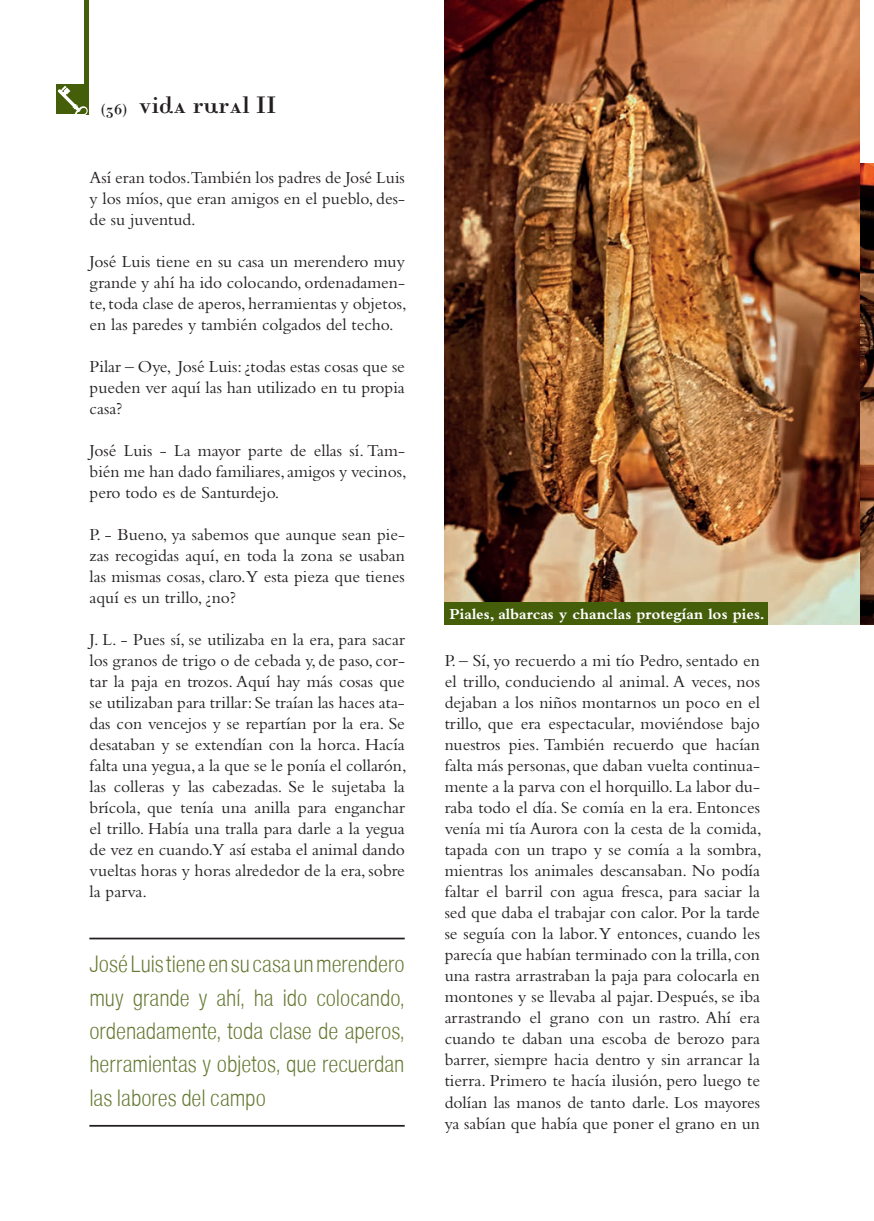
<style>
.page{position:relative;width:874px;height:1221px;background:#fff}
.page>*{position:absolute;margin:0;border:0;box-sizing:border-box;transform-origin:0 0}
.t1{font:24.5px/33.2px "Nimbus San D Ligh Cond";letter-spacing:-.005em;color:#637831;text-align:justify}
.t2{font:24.5px "Katrina";color:#231f20}
.t3{font:17.5px/21px "Bembo";color:#231f20;text-align:justify}
.t4{font:700 15.75px "Bembo";color:#fff}
.s1{font-size:15.75px}
</style>
<div class="page">
<div style="left:84px;top:0;width:5px;height:114px;background:#455e09"></div>
<div style="left:56px;top:84px;width:32px;height:30px;background:#455e09"></div>
<svg style="left:58px;top:86px;width:30px;height:28px"></svg>
<hr style="left:89px;top:937px;width:315px;height:2px;background:#231f20">
<hr style="left:89px;top:1124px;width:315px;height:2px;background:#231f20">
<img style="left:858px;top:164px;width:15px;height:460px">
<img style="left:444px;top:0;width:414px;height:624px">
<div style="left:444px;top:602px;width:323px;height:22px;background:#455e09"></div>
<h1 class="t2" style="left:101px;top:92px;width:177px"><span class="s1">(36)</span> vida rural II</h1>
<p class="t3" style="left:90px;top:167px;width:316px">Así eran todos.También los padres de José Luis y los míos, que eran amigos en el pueblo, des&shy;de su juventud.</p>
<p class="t3" style="left:90px;top:251px;width:318px">José Luis tiene en su casa un merendero muy grande y ahí ha ido colocando, ordenadamen&shy;te, toda clase de aperos, herramientas y objetos, en las paredes y también colgados del techo.</p>
<p class="t3" style="left:90px;top:356px;width:317px">Pilar – Oye, José Luis: ¿todas estas cosas que se pueden ver aquí las han utilizado en tu propia casa?</p>
<p class="t3" style="left:90px;top:440px;width:318px">José Luis - La mayor parte de ellas sí. Tam&shy;bién me han dado familiares, amigos y vecinos, pero todo es de Santurdejo.</p>
<p class="t3" style="left:90px;top:524px;width:316px">P. - Bueno, ya sabemos que aunque sean pie&shy;zas recogidas aquí, en toda la zona se usaban las mismas cosas, claro.Y esta pieza que tienes aquí es un trillo, ¿no?</p>
<p class="t3" style="left:90px;top:629px;width:318px">J. L. - Pues sí, se utilizaba en la era, para sacar los granos de trigo o de cebada y, de paso, cor&shy;tar la paja en trozos. Aquí hay más cosas que se utilizaban para trillar: Se traían las haces ata&shy;das con vencejos y se repartían por la era. Se desataban y se extendían con la horca. Hacía falta una yegua, a la que se le ponía el collarón, las colleras y las cabezadas. Se le sujetaba la brícola, que tenía una anilla para enganchar el trillo. Había una tralla para darle a la yegua de vez en cuando.Y así estaba el animal dando vueltas horas y horas alrededor de la era, sobre la parva.</p>
<h1 class="t1" style="left:89px;top:948px;width:316px">José Luis tiene en su casa un merendero muy grande y ahí, ha ido colocando, ordenadamente, toda clase de aperos, herramientas y objetos, que recuerdan las labores del campo</h1>
<p class="t4" style="left:449px;top:605px;width:316px">Piales, albarcas y chanclas protegían los pies.</p>
<p class="t3" style="left:444px;top:650px;width:318px">P. – Sí, yo recuerdo a mi tío Pedro, sentado en el trillo, conduciendo al animal. A veces, nos dejaban a los niños montarnos un poco en el trillo, que era espectacular, moviéndose bajo nuestros pies. También recuerdo que hacían falta más personas, que daban vuelta continua&shy;mente a la parva con el horquillo. La labor du&shy;raba todo el día. Se comía en la era. Entonces venía mi tía Aurora con la cesta de la comida, tapada con un trapo y se comía a la sombra, mientras los animales descansaban. No podía faltar el barril con agua fresca, para saciar la sed que daba el trabajar con calor. Por la tarde se seguía con la labor.Y entonces, cuando les parecía que habían terminado con la trilla, con una rastra arrastraban la paja para colocarla en montones y se llevaba al pajar. Después, se iba arrastrando el grano con un rastro. Ahí era cuando te daban una escoba de berozo para barrer, siempre hacia dentro y sin arrancar la tierra. Primero te hacía ilusión, pero luego te dolían las manos de tanto darle. Los mayores ya sabían que había que poner el grano en un</p>
</div>
